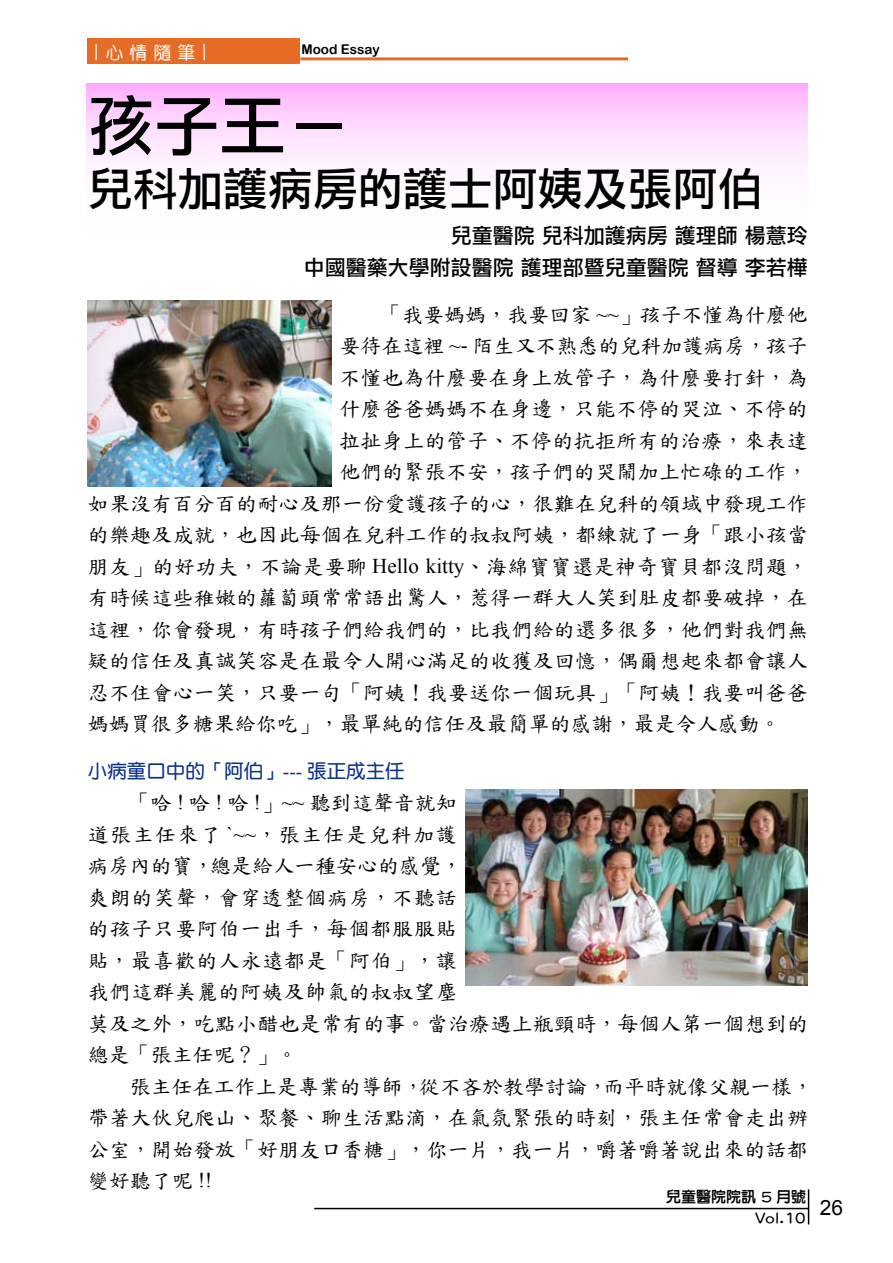
<style>
.page{position:relative;width:893px;height:1263px;background:#fff}
.page>*{position:absolute;margin:0;border:0;box-sizing:border-box;transform-origin:0 0}
.t1{font:66px "DF Li Hei Std W5";color:#000}
.t2{font:45px "DF Li Hei Std W5";color:#000}
.t3{font:21px/31.5px "DF Kai Shu SB Estd BF";letter-spacing:.01em;color:#000}
.t4{font:21px/31.5px "DF Kai Shu SB Estd BF";letter-spacing:.035em;color:#000}
.t5{font:21px "DF Li Hei Std W5";color:#000}
.t6{font:21px "Arial";color:#000}
.t7{font:19.5px "DF Yuan Std W7";color:#0c3388}
.t8{font:18px "DF Yuan Std W5";color:#fff}
.t9{font:15px/21px "DF Li Yuan Std W7";color:#000;text-align:right}
.t10{font:13.5px "Arial Rounded MT Bold";color:#000}
.s1{font-family:"Times New Roman"}
</style>
<div class="page">
<svg style="left:86px;top:84px;width:722px;height:253px"></svg>
<img style="left:466px;top:790px;width:342px;height:196px">
<img style="left:88px;top:300px;width:244px;height:187px">
<div style="left:87px;top:39px;width:213px;height:25px;background:#e66c25"></div>
<hr style="left:300px;top:57px;width:328px;height:3px;background:#e66c25">
<hr style="left:808px;top:1189px;width:1px;height:35px;background:#000">
<hr style="left:314px;top:1208px;width:495px;height:1px;background:#000">
<p class="t8" style="left:87px;top:61px;width:19px;rotate:-90deg">—</p>
<p class="t8" style="left:105px;top:42px;width:91px">心 情 隨 筆</p>
<p class="t8" style="left:195px;top:61px;width:19px;rotate:-90deg">—</p>
<p class="t10" style="left:302px;top:41px;width:80px">Mood Essay</p>
<p class="t1" style="left:88px;top:90px;width:265px">孩子王－</p>
<p class="t2" style="left:88px;top:164px;width:677px">兒科加護病房的護士阿姨及張阿伯</p>
<p class="t5" style="left:451px;top:224px;width:358px">兒童醫院 兒科加護病房 護理師 楊薏玲</p>
<p class="t5" style="left:304px;top:256px;width:505px">中國醫藥大學附設醫院 護理部暨兒童醫院 督導 李若樺</p>
<p class="t3" style="left:381px;top:299px;width:428px">「我要媽媽，我要回家 <span class="s1">~~</span>」孩子不懂為什麼他</p>
<p class="t3" style="left:339px;top:330px;width:470px">要待在這裡 <span class="s1">~-</span> 陌生又不熟悉的兒科加護病房，孩子</p>
<p class="t3" style="left:339px;top:362px;width:470px">不懂也為什麼要在身上放管子，為什麼要打針，為</p>
<p class="t3" style="left:339px;top:393px;width:481px">什麼爸爸媽媽不在身邊，只能不停的哭泣、不停的</p>
<p class="t3" style="left:339px;top:425px;width:470px">拉扯身上的管子、不停的抗拒所有的治療，來表達</p>
<p class="t3" style="left:339px;top:456px;width:470px">他們的緊張不安，孩子們的哭鬧加上忙碌的工作，</p>
<p class="t3" style="left:88px;top:488px;width:722px">如果沒有百分百的耐心及那一份愛護孩子的心，很難在兒科的領域中發現工作</p>
<p class="t3" style="left:88px;top:519px;width:722px">的樂趣及成就，也因此每個在兒科工作的叔叔阿姨，都練就了一身「跟小孩當</p>
<p class="t3" style="left:88px;top:551px;width:722px">朋友」的好功夫，不論是要聊 <span class="s1">Hello kitty</span>、海綿寶寶還是神奇寶貝都沒問題，</p>
<p class="t3" style="left:88px;top:582px;width:721px">有時候這些稚嫩的蘿蔔頭常常語出驚人，惹得一群大人笑到肚皮都要破掉，在</p>
<p class="t3" style="left:88px;top:614px;width:722px">這裡，你會發現，有時孩子們給我們的，比我們給的還多很多，他們對我們無</p>
<p class="t3" style="left:88px;top:645px;width:722px">疑的信任及真誠笑容是在最令人開心滿足的收獲及回憶，偶爾想起來都會讓人</p>
<p class="t3" style="left:88px;top:677px;width:721px">忍不住會心一笑，只要一句「阿姨！我要送你一個玩具」「阿姨！我要叫爸爸</p>
<p class="t3" style="left:88px;top:708px;width:695px">媽媽買很多糖果給你吃」，最單純的信任及最簡單的感謝，最是令人感動。</p>
<p class="t7" style="left:88px;top:761px;width:318px">小病童口中的「阿伯」--- 張正成主任</p>
<p class="t4" style="left:88px;top:787px;width:733px;text-indent:42px">「哈<span class="s1">!</span> 哈<span class="s1">!</span> 哈<span class="s1">!</span>」<span class="s1">~~</span> 聽到這聲音就知<br>道張主任來了 <span class="s1">`~~</span>，張主任是兒科加護<br>病房內的寶，總是給人一種安心的感覺，<br>爽朗的笑聲，會穿透整個病房，不聽話<br>的孩子只要阿伯一出手，每個都服服貼<br>貼，最喜歡的人永遠都是「阿伯」，讓<br>我們這群美麗的阿姨及帥氣的叔叔望塵<br>莫及之外，吃點小醋也是常有的事。當治療遇上瓶頸時，每個人第一個想到的總是「張主任呢？」。</p>
<p class="t3" style="left:88px;top:1071px;width:727px">　　張主任在工作上是專業的導師，從不吝於教學討論，而平時就像父親一樣，帶著大伙兒爬山、聚餐、聊生活點滴，在氣氛緊張的時刻，張主任常會走出辨公室，開始發放「好朋友口香糖」，你一片，我一片，嚼著嚼著說出來的話都變好聽了呢<span class="s1">!!</span></p>
<p class="t9" style="left:666px;top:1186px;width:141px">兒童醫院院訊 5 月號<br>Vol.10</p>
<p class="t6" style="left:820px;top:1194px;width:25px">26</p>
</div>
